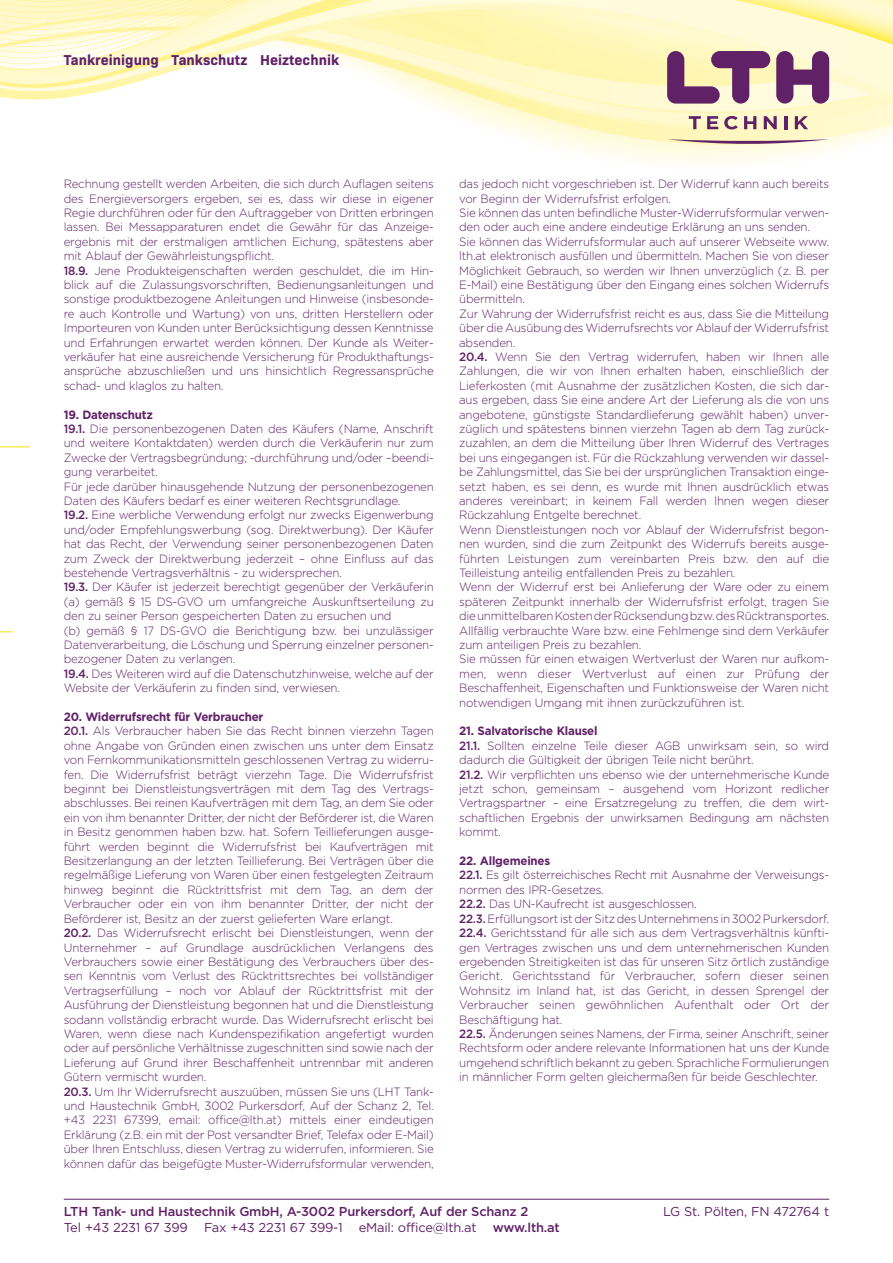
<style>
.page{position:relative;width:893px;height:1263px;background:#fff}
.page>*{position:absolute;margin:0;border:0;box-sizing:border-box;transform-origin:0 0}
.t1{font:700 14.55px "Bio Sans";letter-spacing:.005em;color:#602167}
.t2{font:500 12.9px/16.5px "Gotham";letter-spacing:-.015em;color:#602167}
.t3{font:12.9px "Gotham";letter-spacing:-.02em;color:#602167}
.t4{font:300 12px/14.4px "Gotham";letter-spacing:-.02em;color:#602167;scale:.96 1}
.s1{font-weight:500}
.s2{font-weight:700}
.s3{font-weight:400}
</style>
<div class="page">
<hr style="left:0;top:447px;width:30px;height:1px;background:#ffe000">
<svg style="left:0;top:632px;width:13px;height:1px"></svg>
<svg style="left:452px;top:112px;width:441px;height:52px"></svg>
<svg style="left:433px;top:104px;width:460px;height:8px;background:#fff9ce"></svg>
<svg style="left:667px;top:139px;width:162px;height:5px"></svg>
<svg style="left:689px;top:116px;width:12px;height:13px"></svg>
<svg style="left:707px;top:116px;width:11px;height:13px"></svg>
<svg style="left:724px;top:116px;width:14px;height:13px"></svg>
<svg style="left:744px;top:116px;width:12px;height:13px"></svg>
<svg style="left:764px;top:116px;width:13px;height:13px"></svg>
<svg style="left:784px;top:116px;width:3px;height:13px"></svg>
<svg style="left:795px;top:116px;width:13px;height:13px"></svg>
<svg style="left:0;top:0;width:893px;height:104px"></svg>
<hr style="left:64px;top:1199px;width:765px;height:1px;background:#602167">
<p class="t1" style="left:64px;top:49px;width:277px">Tankreinigung Tankschutz Heiztechnik</p>
<p class="t4" style="left:64px;top:176px;width:387px">Rechnung gestellt werden Arbeiten, die sich durch Auflagen seitens des Energieversorgers ergeben, sei es, dass wir diese in eigener Regie durchführen oder für den Auftraggeber von Dritten erbringen lassen. Bei Messapparaturen endet die Gewähr für das Anzeige&shy;ergebnis mit der erstmaligen amtlichen Eichung, spätestens aber mit Ablauf der Gewährleistungspflicht.<br><span class="s1">18.9.</span> Jene Produkteigenschaften werden geschuldet, die im Hin&shy;blick auf die Zulassungsvorschriften, Bedienungsanleitungen und sonstige produktbezogene Anleitungen und Hinweise (insbesonde&shy;re auch Kontrolle und Wartung) von uns, dritten Herstellern oder Importeuren von Kunden unter Berücksichtigung dessen Kenntnisse und Erfahrungen erwartet werden können. Der Kunde als Weiter&shy;verkäufer hat eine ausreichende Versicherung für Produkthaftungs&shy;ansprüche abzuschließen und uns hinsichtlich Regressansprüche schad- und klaglos zu halten.</p>
<p class="t4" style="left:64px;top:407px;width:387px"><span class="s2">19. Datenschutz<br></span><span class="s1">19.1.</span> Die personenbezogenen Daten des Käufers (Name, Anschrift und weitere Kontaktdaten) werden durch die Verkäuferin nur zum Zwecke der Vertragsbegründung; -durchführung und/oder –beendi&shy;gung verarbeitet.<br>Für jede darüber hinausgehende Nutzung der personenbezogenen Daten des Käufers bedarf es einer weiteren Rechtsgrundlage.<br><span class="s1">19.2.</span> Eine werbliche Verwendung erfolgt nur zwecks Eigenwerbung und/oder Empfehlungswerbung (sog. Direktwerbung). Der Käufer hat das Recht, der Verwendung seiner personenbezogenen Daten zum Zweck der Direktwerbung jederzeit – ohne Einfluss auf das bestehende Vertragsverhältnis - zu widersprechen.<br><span class="s1">19.3.</span> Der Käufer ist jederzeit berechtigt gegenüber der Verkäuferin (a) gemäß § 15 DS-GVO um umfangreiche Auskunftserteilung zu den zu seiner Person gespeicherten Daten zu ersuchen und<br>(b) gemäß § 17 DS-GVO die Berichtigung bzw. bei unzulässiger Datenverarbeitung, die Löschung und Sperrung einzelner personen&shy;bezogener Daten zu verlangen.<br><span class="s1">19.4.</span> Des Weiteren wird auf die Datenschutzhinweise, welche auf der Website der Verkäuferin zu finden sind, verwiesen.</p>
<p class="t4" style="left:64px;top:709px;width:387px"><span class="s2">20. Widerrufsrecht für Verbraucher<br></span><span class="s1">20.1.</span> Als Verbraucher haben Sie das Recht binnen vierzehn Tagen ohne Angabe von Gründen einen zwischen uns unter dem Einsatz von Fernkommunikationsmitteln geschlossenen Vertrag zu widerru&shy;fen. Die Widerrufsfrist beträgt vierzehn Tage. Die Widerrufsfrist beginnt bei Dienstleistungsverträgen mit dem Tag des Vertrags&shy;abschlusses. Bei reinen Kaufverträgen mit dem Tag, an dem Sie oder ein von ihm benannter Dritter, der nicht der Beförderer ist, die Waren in Besitz genommen haben bzw. hat. Sofern Teillieferungen ausge&shy;führt werden beginnt die Widerrufsfrist bei Kaufverträgen mit Besitzerlangung an der letzten Teillieferung. Bei Verträgen über die regelmäßige Lieferung von Waren über einen festgelegten Zeitraum hinweg beginnt die Rücktrittsfrist mit dem Tag, an dem der Verbraucher oder ein von ihm benannter Dritter, der nicht der Beförderer ist, Besitz an der zuerst gelieferten Ware erlangt.<br><span class="s1">20.2.</span> Das Widerrufsrecht erlischt bei Dienstleistungen, wenn der Unternehmer – auf Grundlage ausdrücklichen Verlangens des Verbrauchers sowie einer Bestätigung des Verbrauchers über des&shy;sen Kenntnis vom Verlust des Rücktrittsrechtes bei vollständiger Vertragserfüllung – noch vor Ablauf der Rücktrittsfrist mit der Ausführung der Dienstleistung begonnen hat und die Dienstleistung sodann vollständig erbracht wurde. Das Widerrufsrecht erlischt bei Waren, wenn diese nach Kundenspezifikation angefertigt wurden oder auf persönliche Verhältnisse zugeschnitten sind sowie nach der Lieferung auf Grund ihrer Beschaffenheit untrennbar mit anderen Gütern vermischt wurden.<br><span class="s1">20.3.</span> Um Ihr Widerrufsrecht auszuüben, müssen Sie uns (LHT Tank&shy;und Haustechnik GmbH, 3002 Purkersdorf, Auf der Schanz 2, Tel. +43 2231 67399, email: office@lth.at) mittels einer eindeutigen Erklärung (z.B. ein mit der Post versandter Brief, Telefax oder E-Mail) über Ihren Entschluss, diesen Vertrag zu widerrufen, informieren. Sie können dafür das beigefügte Muster-Widerrufsformular verwenden,</p>
<p class="t4" style="left:459px;top:176px;width:387px">das jedoch nicht vorgeschrieben ist. Der Widerruf kann auch bereits vor Beginn der Widerrufsfrist erfolgen.<br>Sie können das unten befindliche Muster-Widerrufsformular verwen&shy;den oder auch eine andere eindeutige Erklärung an uns senden.<br>Sie können das Widerrufsformular auch auf unserer Webseite www. lth.at elektronisch ausfüllen und übermitteln. Machen Sie von dieser Möglichkeit Gebrauch, so werden wir Ihnen unverzüglich (z. B. per E-Mail) eine Bestätigung über den Eingang eines solchen Widerrufs übermitteln.<br>Zur Wahrung der Widerrufsfrist reicht es aus, dass Sie die Mitteilung über die Ausübung des Widerrufsrechts vor Ablauf der Widerrufsfrist absenden.<br><span class="s1">20.4.</span> Wenn Sie den Vertrag widerrufen, haben wir Ihnen alle Zahlungen, die wir von Ihnen erhalten haben, einschließlich der Lieferkosten (mit Ausnahme der zusätzlichen Kosten, die sich dar&shy;aus ergeben, dass Sie eine andere Art der Lieferung als die von uns angebotene, günstigste Standardlieferung gewählt haben) unver&shy;züglich und spätestens binnen vierzehn Tagen ab dem Tag zurück&shy;zuzahlen, an dem die Mitteilung über Ihren Widerruf des Vertrages bei uns eingegangen ist. Für die Rückzahlung verwenden wir dassel&shy;be Zahlungsmittel, das Sie bei der ursprünglichen Transaktion einge&shy;setzt haben, es sei denn, es wurde mit Ihnen ausdrücklich etwas anderes vereinbart; in keinem Fall werden Ihnen wegen dieser Rückzahlung Entgelte berechnet.<br>Wenn Dienstleistungen noch vor Ablauf der Widerrufsfrist begon&shy;nen wurden, sind die zum Zeitpunkt des Widerrufs bereits ausge&shy;führten Leistungen zum vereinbarten Preis bzw. den auf die Teilleistung anteilig entfallenden Preis zu bezahlen.<br>Wenn der Widerruf erst bei Anlieferung der Ware oder zu einem späteren Zeitpunkt innerhalb der Widerrufsfrist erfolgt, tragen Sie die unmittelbaren Kosten der Rücksendung bzw. des Rücktransportes.<br>Allfällig verbrauchte Ware bzw. eine Fehlmenge sind dem Verkäufer zum anteiligen Preis zu bezahlen.<br>Sie müssen für einen etwaigen Wertverlust der Waren nur aufkom&shy;men, wenn dieser Wertverlust auf einen zur Prüfung der Beschaffenheit, Eigenschaften und Funktionsweise der Waren nicht notwendigen Umgang mit ihnen zurückzuführen ist.</p>
<p class="t4" style="left:459px;top:724px;width:387px"><span class="s2">21. Salvatorische Klausel<br></span><span class="s1">21.1.</span> Sollten einzelne Teile dieser AGB unwirksam sein, so wird dadurch die Gültigkeit der übrigen Teile nicht berührt.<br><span class="s1">21.2.</span> Wir verpflichten uns ebenso wie der unternehmerische Kunde jetzt schon, gemeinsam – ausgehend vom Horizont redlicher Vertragspartner – eine Ersatzregelung zu treffen, die dem wirt&shy;schaftlichen Ergebnis der unwirksamen Bedingung am nächsten kommt.</p>
<p class="t4" style="left:459px;top:853px;width:387px"><span class="s2">22. Allgemeines<br></span><span class="s1">22.1.</span> Es gilt österreichisches Recht mit Ausnahme der Verweisungs&shy;normen des IPR-Gesetzes.<br><span class="s1">22.2.</span> Das UN-Kaufrecht ist ausgeschlossen.<br><span class="s1">22.3.</span> Erfüllungsort ist der Sitz des Unternehmens in 3002 Purkersdorf.<br><span class="s1">22.4.</span> Gerichtsstand für alle sich aus dem Vertragsverhältnis künfti&shy;gen Vertrages zwischen uns und dem unternehmerischen Kunden ergebenden Streitigkeiten ist das für unseren Sitz örtlich zuständige Gericht. Gerichtsstand für Verbraucher, sofern dieser seinen Wohnsitz im Inland hat, ist das Gericht, in dessen Sprengel der Verbraucher seinen gewöhnlichen Aufenthalt oder Ort der Beschäftigung hat.<br><span class="s1">22.5.</span> Änderungen seines Namens, der Firma, seiner Anschrift, seiner Rechtsform oder andere relevante Informationen hat uns der Kunde umgehend schriftlich bekannt zu geben. Sprachliche Formulierungen in männlicher Form gelten gleichermaßen für beide Geschlechter.</p>
<p class="t2" style="left:64px;top:1203px;width:497px">LTH Tank- und Haustechnik GmbH, A-3002 Purkersdorf, Auf der Schanz 2<br><span class="s3">Tel +43 2231 67 399 Fax +43 2231 67 399-1 eMail: office@lth.at</span> www.lth.at</p>
<p class="t3" style="left:663px;top:1203px;width:168px">LG St. Pölten, FN 472764 t</p>
</div>
